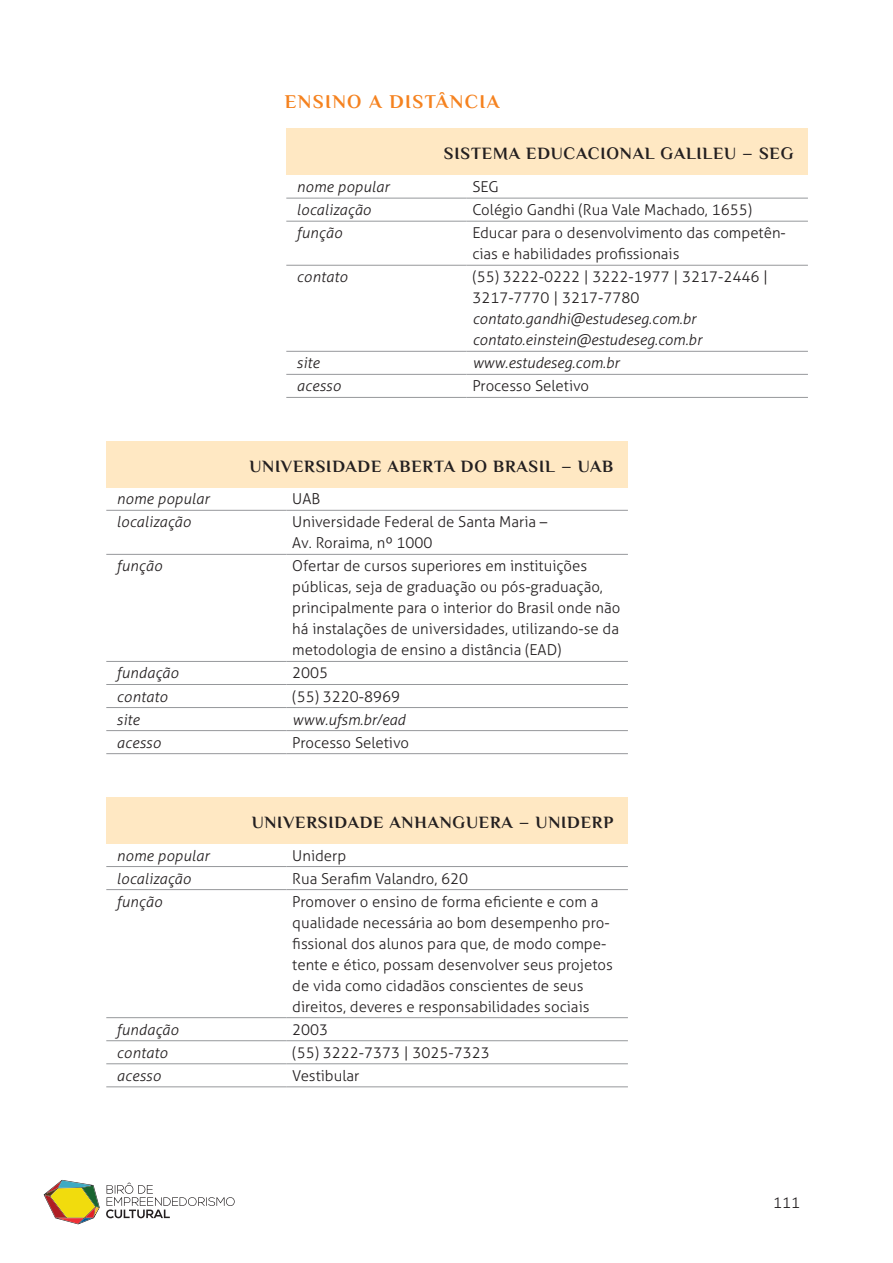
<style>
.page{position:relative;width:893px;height:1263px;background:#fff}
.page>*{position:absolute;margin:0;border:0;box-sizing:border-box;transform-origin:0 0}
.TIT_-_título_1{font:700 19.5px "Philosopher";letter-spacing:.07em;color:#f5821f}
.TAB_-_título{font:700 17.25px "Philosopher";letter-spacing:.05em;color:#231f20}
.TAB_-_normal{font:300 15px/21px "Aller";color:#231f20}
.TAB_-_normal-2{font:italic 300 15px "Aller";letter-spacing:.01em;color:#231f20}
</style>
<div class="page">
<svg style="left:44px;top:1180px;width:56px;height:44px"></svg>
<svg style="left:106px;top:1182px;width:129px;height:36px"></svg>
<div style="left:286px;top:129px;width:522px;height:46px;background:#ffe8c3"></div>
<hr style="left:286px;top:221px;width:180px;height:1px;background:#96989b">
<hr style="left:466px;top:221px;width:342px;height:1px;background:#96989b">
<hr style="left:286px;top:265px;width:180px;height:1px;background:#96989b">
<hr style="left:466px;top:265px;width:342px;height:1px;background:#96989b">
<hr style="left:286px;top:351px;width:180px;height:1px;background:#96989b">
<hr style="left:466px;top:351px;width:342px;height:1px;background:#96989b">
<hr style="left:286px;top:374px;width:180px;height:1px;background:#96989b">
<hr style="left:466px;top:374px;width:342px;height:1px;background:#96989b">
<hr style="left:286px;top:198px;width:180px;height:1px;background:#96989b">
<hr style="left:466px;top:198px;width:342px;height:1px;background:#96989b">
<hr style="left:286px;top:397px;width:180px;height:1px;background:#96989b">
<hr style="left:466px;top:397px;width:342px;height:1px;background:#96989b">
<div style="left:106px;top:441px;width:522px;height:46px;background:#ffe8c3"></div>
<hr style="left:106px;top:554px;width:180px;height:1px;background:#96989b">
<hr style="left:286px;top:554px;width:342px;height:1px;background:#96989b">
<hr style="left:106px;top:661px;width:180px;height:1px;background:#96989b">
<hr style="left:286px;top:661px;width:342px;height:1px;background:#96989b">
<hr style="left:106px;top:684px;width:180px;height:1px;background:#96989b">
<hr style="left:286px;top:684px;width:342px;height:1px;background:#96989b">
<hr style="left:106px;top:707px;width:180px;height:1px;background:#96989b">
<hr style="left:286px;top:707px;width:342px;height:1px;background:#96989b">
<hr style="left:106px;top:730px;width:180px;height:1px;background:#96989b">
<hr style="left:286px;top:730px;width:342px;height:1px;background:#96989b">
<hr style="left:106px;top:510px;width:180px;height:1px;background:#96989b">
<hr style="left:286px;top:510px;width:342px;height:1px;background:#96989b">
<hr style="left:106px;top:753px;width:180px;height:1px;background:#96989b">
<hr style="left:286px;top:753px;width:342px;height:1px;background:#96989b">
<div style="left:106px;top:797px;width:522px;height:46px;background:#ffe8c3"></div>
<hr style="left:106px;top:889px;width:180px;height:1px;background:#96989b">
<hr style="left:286px;top:889px;width:342px;height:1px;background:#96989b">
<hr style="left:106px;top:1017px;width:180px;height:1px;background:#96989b">
<hr style="left:286px;top:1017px;width:342px;height:1px;background:#96989b">
<hr style="left:106px;top:1040px;width:180px;height:1px;background:#96989b">
<hr style="left:286px;top:1040px;width:342px;height:1px;background:#96989b">
<hr style="left:106px;top:1063px;width:180px;height:1px;background:#96989b">
<hr style="left:286px;top:1063px;width:342px;height:1px;background:#96989b">
<hr style="left:106px;top:866px;width:180px;height:1px;background:#96989b">
<hr style="left:286px;top:866px;width:342px;height:1px;background:#96989b">
<hr style="left:106px;top:1086px;width:180px;height:1px;background:#96989b">
<hr style="left:286px;top:1086px;width:342px;height:1px;background:#96989b">
<p class="TIT_-_título_1" style="left:285px;top:91px;width:216px">ENSINO A DISTÂNCIA</p>
<p class="TAB_-_título" style="left:444px;top:144px;width:351px">SISTEMA EDUCACIONAL GALILEU – SEG</p>
<p class="TAB_-_normal-2" style="left:297px;top:178px;width:94px">nome popular</p>
<p class="TAB_-_normal" style="left:472px;top:176px;width:28px">SEG</p>
<p class="TAB_-_normal-2" style="left:297px;top:201px;width:76px">localização</p>
<p class="TAB_-_normal" style="left:472px;top:199px;width:281px">Colégio Gandhi (Rua Vale Machado, 1655)</p>
<p class="TAB_-_normal-2" style="left:297px;top:224px;width:47px">função</p>
<p class="TAB_-_normal" style="left:472px;top:222px;width:315px">Educar para o desenvolvimento das competên&shy;cias e habilidades profissionais</p>
<p class="TAB_-_normal-2" style="left:297px;top:268px;width:52px">contato</p>
<p class="TAB_-_normal" style="left:472px;top:266px;width:297px">(55) 3222-0222 | 3222-1977 | 3217-2446 |<br>3217-7770 | 3217-7780</p>
<p class="TAB_-_normal-2" style="left:472px;top:310px;width:225px">contato.gandhi@estudeseg.com.br</p>
<p class="TAB_-_normal-2" style="left:472px;top:331px;width:231px">contato.einstein@estudeseg.com.br</p>
<p class="TAB_-_normal-2" style="left:297px;top:354px;width:25px">site</p>
<p class="TAB_-_normal-2" style="left:472px;top:354px;width:148px">www.estudeseg.com.br</p>
<p class="TAB_-_normal-2" style="left:297px;top:377px;width:46px">acesso</p>
<p class="TAB_-_normal" style="left:472px;top:376px;width:118px">Processo Seletivo</p>
<p class="TAB_-_título" style="left:249px;top:457px;width:365px">UNIVERSIDADE ABERTA DO BRASIL – UAB</p>
<p class="TAB_-_normal-2" style="left:117px;top:490px;width:94px">nome popular</p>
<p class="TAB_-_normal" style="left:292px;top:488px;width:29px">UAB</p>
<p class="TAB_-_normal-2" style="left:117px;top:513px;width:76px">localização</p>
<p class="TAB_-_normal" style="left:292px;top:511px;width:257px">Universidade Federal de Santa Maria –</p>
<p class="TAB_-_normal" style="left:292px;top:532px;width:142px">Av. Roraima, nº 1000</p>
<p class="TAB_-_normal-2" style="left:117px;top:557px;width:47px">função</p>
<p class="TAB_-_normal" style="left:292px;top:556px;width:330px">Ofertar de cursos superiores em instituições públicas, seja de graduação ou pós-graduação, principalmente para o interior do Brasil onde não há instalações de universidades, utilizando-se da metodologia de ensino a distância (EAD)</p>
<p class="TAB_-_normal-2" style="left:117px;top:664px;width:63px">fundação</p>
<p class="TAB_-_normal" style="left:292px;top:663px;width:37px">2005</p>
<p class="TAB_-_normal-2" style="left:117px;top:687px;width:52px">contato</p>
<p class="TAB_-_normal" style="left:292px;top:686px;width:109px">(55) 3220-8969</p>
<p class="TAB_-_normal-2" style="left:117px;top:710px;width:25px">site</p>
<p class="TAB_-_normal-2" style="left:292px;top:710px;width:114px">www.ufsm.br/ead</p>
<p class="TAB_-_normal-2" style="left:117px;top:733px;width:46px">acesso</p>
<p class="TAB_-_normal" style="left:292px;top:732px;width:118px">Processo Seletivo</p>
<p class="TAB_-_título" style="left:252px;top:813px;width:363px">UNIVERSIDADE ANHANGUERA – UNIDERP</p>
<p class="TAB_-_normal-2" style="left:117px;top:846px;width:94px">nome popular</p>
<p class="TAB_-_normal" style="left:292px;top:845px;width:55px">Uniderp</p>
<p class="TAB_-_normal-2" style="left:117px;top:869px;width:76px">localização</p>
<p class="TAB_-_normal" style="left:292px;top:868px;width:177px">Rua Serafim Valandro, 620</p>
<p class="TAB_-_normal-2" style="left:117px;top:892px;width:47px">função</p>
<p class="TAB_-_normal" style="left:292px;top:891px;width:322px">Promover o ensino de forma eficiente e com a qualidade necessária ao bom desempenho pro&shy;fissional dos alunos para que, de modo compe&shy;tente e ético, possam desenvolver seus projetos de vida como cidadãos conscientes de seus direitos, deveres e responsabilidades sociais</p>
<p class="TAB_-_normal-2" style="left:117px;top:1020px;width:63px">fundação</p>
<p class="TAB_-_normal" style="left:292px;top:1019px;width:37px">2003</p>
<p class="TAB_-_normal-2" style="left:117px;top:1043px;width:52px">contato</p>
<p class="TAB_-_normal" style="left:292px;top:1042px;width:199px">(55) 3222-7373 | 3025-7323</p>
<p class="TAB_-_normal-2" style="left:117px;top:1066px;width:46px">acesso</p>
<p class="TAB_-_normal" style="left:292px;top:1065px;width:69px">Vestibular</p>
<p class="TAB_-_normal" style="left:773px;top:1192px;width:28px">111</p>
</div>
